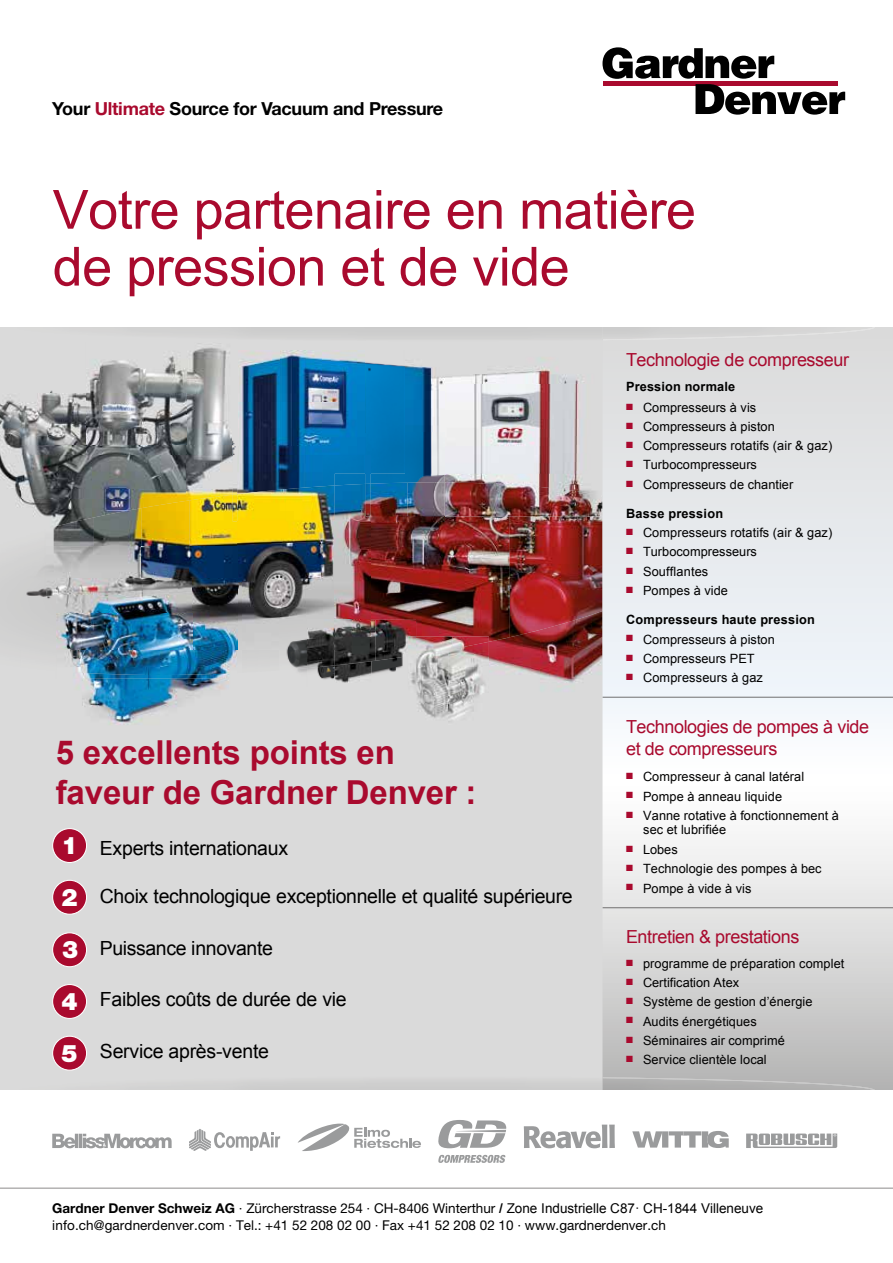
<style>
.page{position:relative;width:893px;height:1263px;background:#fff}
.page>*{position:absolute;margin:0;border:0;box-sizing:border-box;transform-origin:0 0}
.t1{font:54px/56.8px "Arial";letter-spacing:-.01em;color:#a90a2e}
.t2{font:700 33px/39.6px "Arial";letter-spacing:-.005em;color:#a90a2e}
.t3{font:900 24.15px/51.9px "Helvetica Neue LT Pro";color:#fff;text-align:justify}
.t4{font:19.5px "Arial";letter-spacing:-.015em;color:#000}
.t5{font:18px/22.2px "Arial";letter-spacing:-.02em;color:#a90a2e}
.t6{font:700 18px "Helvetica Neue LT Pro";letter-spacing:-.015em;color:#000}
.t7{font:13.5px "Arial";color:#000}
.t8{font:13.5px "Helvetica Neue LT Pro";color:#000}
.t9{font:12.75px/14.2px "Arial";letter-spacing:.005em;color:#000}
.t10{font:700 12.75px "Arial";letter-spacing:.02em;color:#000}
.s1{color:#a90a2e}
.s2{font-family:"Helvetica Neue LT Pro";font-weight:700}
.s3{font-family:"Helvetica Neue LT Pro";font-weight:300}
.s4{font-family:"Helvetica Neue LT Pro"}
.s5{font-weight:700}
.s6{font-weight:300}
</style>
<div class="page">
<div style="left:0;top:327px;width:602px;height:764px;background:#dadada"></div>
<img style="left:237px;top:649px;width:42px;height:7px">
<img style="left:0;top:347px;width:233px;height:98px">
<img style="left:0;top:445px;width:233px;height:10px">
<img style="left:445px;top:358px;width:139px;height:27px">
<img style="left:445px;top:385px;width:137px;height:97px">
<img style="left:233px;top:350px;width:133px;height:105px">
<img style="left:366px;top:362px;width:79px;height:112px">
<img style="left:237px;top:522px;width:98px;height:85px">
<img style="left:242px;top:607px;width:93px;height:42px">
<img style="left:0;top:455px;width:186px;height:44px">
<img style="left:186px;top:455px;width:47px;height:45px">
<img style="left:17px;top:499px;width:75px;height:18px">
<img style="left:92px;top:499px;width:94px;height:18px">
<div style="left:0;top:556px;width:46px;height:84px;background:#cfcfcf"></div>
<img style="left:46px;top:517px;width:48px;height:81px">
<img style="left:94px;top:508px;width:48px;height:70px">
<img style="left:142px;top:500px;width:47px;height:78px">
<img style="left:189px;top:495px;width:48px;height:83px">
<img style="left:46px;top:598px;width:11px;height:51px">
<img style="left:233px;top:455px;width:47px;height:39px">
<img style="left:280px;top:455px;width:43px;height:34px">
<img style="left:323px;top:455px;width:43px;height:30px">
<img style="left:237px;top:489px;width:49px;height:33px">
<img style="left:286px;top:485px;width:49px;height:37px">
<img style="left:233px;top:494px;width:4px;height:28px">
<img style="left:366px;top:455px;width:4px;height:19px">
<img style="left:77px;top:678px;width:152px;height:47px">
<img style="left:80px;top:675px;width:147px;height:3px">
<img style="left:57px;top:649px;width:180px;height:26px">
<img style="left:57px;top:578px;width:185px;height:71px">
<img style="left:489px;top:637px;width:113px;height:53px">
<img style="left:370px;top:516px;width:140px;height:126px">
<img style="left:509px;top:501px;width:93px;height:136px">
<img style="left:445px;top:482px;width:156px;height:34px">
<img style="left:370px;top:484px;width:75px;height:38px">
<img style="left:370px;top:474px;width:75px;height:10px">
<img style="left:335px;top:485px;width:35px;height:135px">
<img style="left:335px;top:474px;width:31px;height:11px">
<svg style="left:366px;top:474px;width:4px;height:10px"></svg>
<img style="left:366px;top:484px;width:4px;height:32px">
<img style="left:297px;top:670px;width:10px;height:2px">
<img style="left:307px;top:668px;width:28px;height:12px">
<img style="left:279px;top:620px;width:28px;height:50px">
<img style="left:307px;top:620px;width:28px;height:48px">
<img style="left:335px;top:665px;width:36px;height:18px">
<img style="left:371px;top:661px;width:32px;height:13px">
<img style="left:335px;top:620px;width:40px;height:45px">
<img style="left:375px;top:620px;width:41px;height:41px">
<img style="left:417px;top:695px;width:61px;height:25px">
<img style="left:408px;top:656px;width:40px;height:39px">
<img style="left:448px;top:649px;width:41px;height:46px">
<img style="left:408px;top:636px;width:44px;height:20px">
<img style="left:452px;top:636px;width:37px;height:13px">
<div style="left:53px;top:828px;width:34px;height:34px;background:#a90a2e;border-radius:50%"></div>
<div style="left:52px;top:828px;width:35px;height:35px;border:1px solid #fff;border-radius:50%"></div>
<div style="left:53px;top:880px;width:34px;height:34px;background:#a90a2e;border-radius:50%"></div>
<div style="left:52px;top:880px;width:35px;height:35px;border:1px solid #fff;border-radius:50%"></div>
<div style="left:53px;top:933px;width:34px;height:34px;background:#a90a2e;border-radius:50%"></div>
<div style="left:52px;top:932px;width:35px;height:35px;border:1px solid #fff;border-radius:50%"></div>
<div style="left:53px;top:984px;width:34px;height:34px;background:#a90a2e;border-radius:50%"></div>
<div style="left:52px;top:984px;width:35px;height:35px;border:1px solid #fff;border-radius:50%"></div>
<div style="left:53px;top:1036px;width:34px;height:34px;background:#a90a2e;border-radius:50%"></div>
<div style="left:52px;top:1036px;width:35px;height:35px;border:1px solid #fff;border-radius:50%"></div>
<svg style="left:602px;top:327px;width:291px;height:763px"></svg>
<hr style="left:603px;top:697px;width:290px;height:1px;background:#706f6f">
<hr style="left:603px;top:907px;width:290px;height:1px;background:#706f6f">
<img style="left:602px;top:327px;width:273px;height:13px">
<svg style="left:602px;top:47px;width:243px;height:68px"></svg>
<img style="left:14px;top:1076px;width:861px;height:15px">
<img style="left:15px;top:1077px;width:860px;height:14px">
<hr style="left:0;top:1187px;width:893px;height:2px;background:#b3b2b2">
<svg style="left:189px;top:1129px;width:91px;height:22px"></svg>
<svg style="left:298px;top:1123px;width:123px;height:28px"></svg>
<svg style="left:524px;top:1124px;width:91px;height:24px"></svg>
<svg style="left:52px;top:1134px;width:120px;height:14px"></svg>
<svg style="left:632px;top:1131px;width:97px;height:17px"></svg>
<svg style="left:438px;top:1120px;width:68px;height:28px"></svg>
<svg style="left:438px;top:1155px;width:68px;height:8px"></svg>
<svg style="left:746px;top:1133px;width:91px;height:15px"></svg>
<h3 class="t6" style="left:52px;top:97px;width:393px">Your <span class="s1">Ultimate</span> Source for Vacuum and Pressure</h3>
<h1 class="t1" style="left:53px;top:182px;width:645px">Votre partenaire en matière de pression et de vide</h1>
<h2 class="t2" style="left:56px;top:734px;width:422px">5 excellents points en faveur de Gardner Denver :</h2>
<h3 class="t3" style="left:62px;top:819px;width:18px">1<br>2<br>3<br>4<br>5</h3>
<h3 class="t4" style="left:100px;top:836px;width:190px">Experts internationaux</h3>
<h3 class="t4" style="left:100px;top:883px;width:474px">Choix technologique exceptionnelle et qualité supérieure</h3>
<h3 class="t4" style="left:100px;top:935px;width:174px">Puissance innovante</h3>
<h3 class="t4" style="left:100px;top:986px;width:248px">Faibles coûts de durée de vie</h3>
<h3 class="t4" style="left:100px;top:1038px;width:171px">Service après-vente</h3>
<h3 class="t5" style="left:626px;top:349px;width:225px">Technologie de compresseur</h3>
<p class="t10" style="left:626px;top:378px;width:111px">Pression normale</p>
<p class="t9" style="left:626px;top:400px;width:132px"><sup>■</sup> Compresseurs à vis</p>
<p class="t9" style="left:626px;top:419px;width:150px"><sup>■</sup> Compresseurs à piston</p>
<p class="t9" style="left:626px;top:439px;width:208px"><sup>■</sup> Compresseurs rotatifs (air &amp; gaz)</p>
<p class="t9" style="left:626px;top:458px;width:132px"><sup>■</sup> Turbocompresseurs</p>
<p class="t9" style="left:626px;top:477px;width:169px"><sup>■</sup> Compresseurs de chantier</p>
<p class="t10" style="left:626px;top:505px;width:99px">Basse pression</p>
<p class="t9" style="left:626px;top:526px;width:208px"><sup>■</sup> Compresseurs rotatifs (air &amp; gaz)</p>
<p class="t9" style="left:626px;top:545px;width:132px"><sup>■</sup> Turbocompresseurs</p>
<p class="t9" style="left:626px;top:564px;width:84px"><sup>■</sup> Soufflantes</p>
<p class="t9" style="left:626px;top:583px;width:103px"><sup>■</sup> Pompes à vide</p>
<p class="t10" style="left:626px;top:611px;width:191px">Compresseurs haute pression</p>
<p class="t9" style="left:626px;top:632px;width:150px"><sup>■</sup> Compresseurs à piston</p>
<p class="t9" style="left:626px;top:651px;width:130px"><sup>■</sup> Compresseurs PET</p>
<p class="t9" style="left:626px;top:670px;width:138px"><sup>■</sup> Compresseurs à gaz</p>
<h3 class="t5" style="left:626px;top:715px;width:245px">Technologies de pompes à vide et de compresseurs</h3>
<p class="t9" style="left:626px;top:770px;width:180px"><sup>■</sup> Compresseur à canal latéral</p>
<p class="t9" style="left:626px;top:789px;width:158px"><sup>■</sup> Pompe à anneau liquide</p>
<p class="t9" style="left:643px;top:808px;width:197px;text-indent:-17px"><sup>■</sup> Vanne rotative à fonctionnement à sec et lubrifiée</p>
<p class="t9" style="left:626px;top:842px;width:53px"><sup>■</sup> Lobes</p>
<p class="t9" style="left:626px;top:862px;width:197px"><sup>■</sup> Technologie des pompes à bec</p>
<p class="t9" style="left:626px;top:881px;width:127px"><sup>■</sup> Pompe à vide à vis</p>
<h3 class="t5" style="left:626px;top:926px;width:175px">Entretien &amp; prestations</h3>
<p class="t9" style="left:626px;top:956px;width:220px"><sup>■</sup> programme de préparation complet</p>
<p class="t9" style="left:626px;top:976px;width:115px"><sup>■</sup> Certification Atex</p>
<p class="t9" style="left:626px;top:995px;width:188px"><sup>■</sup> Système de gestion d’énergie</p>
<p class="t9" style="left:626px;top:1014px;width:132px"><sup>■</sup> Audits énergétiques</p>
<p class="t9" style="left:626px;top:1033px;width:160px"><sup>■</sup> Séminaires air comprimé</p>
<p class="t9" style="left:626px;top:1053px;width:142px"><sup>■</sup> Service clientèle local</p>
<p class="t7" style="left:52px;top:1199px;width:712px"><span class="s2">Gardner Denver Schweiz AG</span> <span class="s3">·</span> <span class="s4">Zürcherstrasse 254</span> <span class="s3">·</span> <span class="s4">CH-8406 Winterthur</span> <span class="s5">/</span> Zone Industrielle C87· CH-1844 Villeneuve</p>
<p class="t8" style="left:52px;top:1217px;width:615px">info.ch@gardnerdenver.com <span class="s6">·</span> Tel.: +41 52 208 02 00 <span class="s6">·</span> Fax +41 52 208 02 10 <span class="s6">·</span> www.gardnerdenver.ch</p>
</div>
